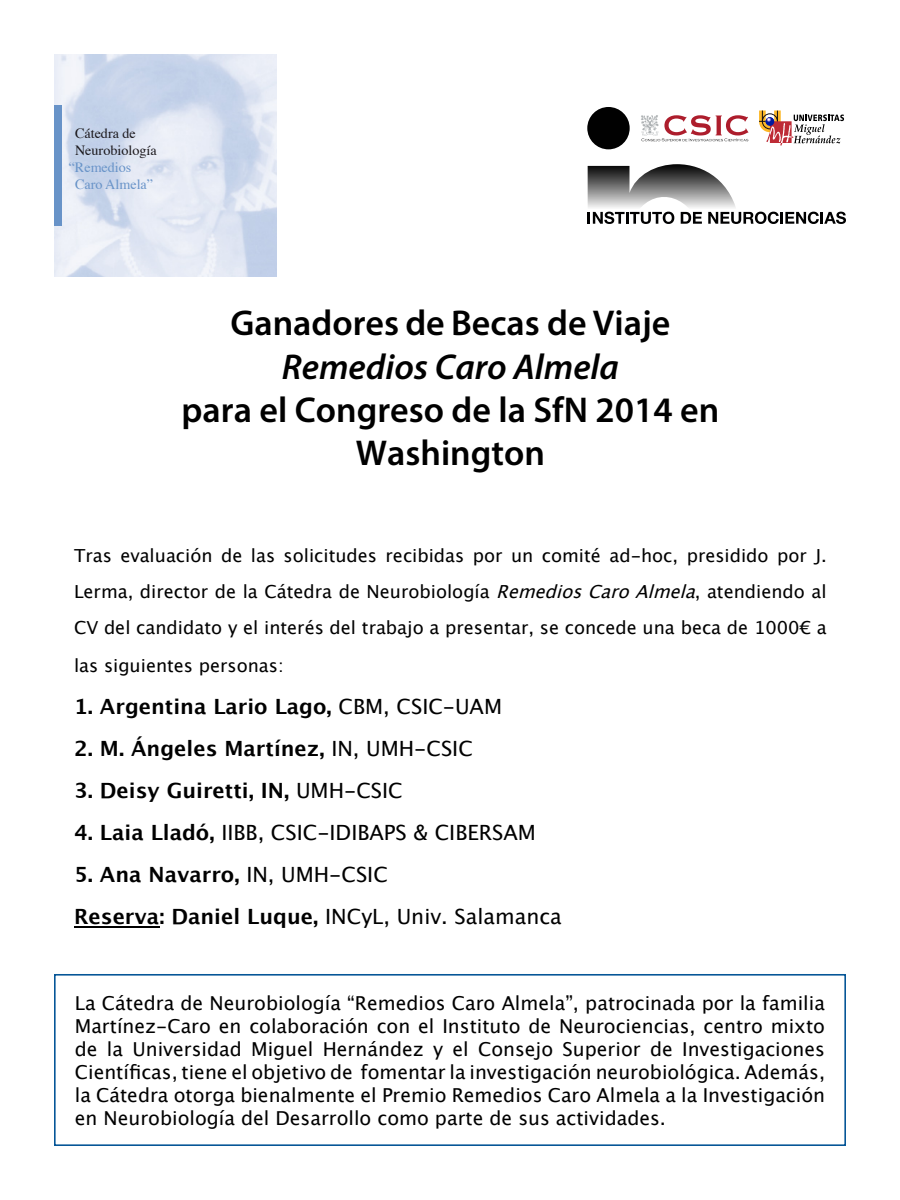
<style>
.page{position:relative;width:900px;height:1200px;background:#fff}
.page>*{position:absolute;margin:0;border:0;box-sizing:border-box;transform-origin:0 0}
.t1{font:600 36px/43.2px "Myriad Pro";color:#000;text-align:center}
.t2{font:700 21px/42px "Lucida Grande";color:#000}
.t3{font:21px "Lucida Grande";color:#000}
.t4{font:19.2px/23.1px "Lucida Grande";color:#000;text-align:justify}
.t5{font:18px/36px "Lucida Grande";color:#000;text-align:justify}
.t6{font:14.1px "Times";color:#1a171b}
.t7{font:14.1px "Times";color:#6893c8}
.s1{font-style:italic}
.s2{font-weight:400}
.s3{font-weight:700}
</style>
<div class="page">
<div style="left:54px;top:974px;width:792px;height:172px;border:2px solid #065697"></div>
<img style="left:54px;top:54px;width:223px;height:223px">
<div style="left:54px;top:105px;width:7px;height:120px;background:#6893c8"></div>
<svg style="left:587px;top:107px;width:259px;height:117px"></svg>
<hr style="left:74px;top:926px;width:85px;height:1px;background:#000">
<p class="t6" style="left:75px;top:120px;width:62px">Cátedra de</p>
<p class="t6" style="left:75px;top:137px;width:83px">Neurobiología</p>
<p class="t7" style="left:69px;top:154px;width:64px">“Remedios</p>
<p class="t7" style="left:75px;top:171px;width:80px">Caro Almela”</p>
<p class="t1" style="left:182px;top:301px;width:539px">Ganadores de Becas de Viaje<br><span class="s1">Remedios Caro Almela<br></span>para el Congreso de la SfN 2014 en<br>Washington</p>
<p class="t5" style="left:74px;top:538px;width:754px">Tras evaluación de las solicitudes recibidas por un comité ad-hoc, presidido por J.<br>Lerma, director de la Cátedra de Neurobiología <span class="s1">RemediosCaroAlmela</span>, atendiendo al CV del candidato y el interés del trabajo a presentar, se concede una beca de 1000€ a</p>
<p class="t5" style="left:74px;top:648px;width:211px">las siguientes personas:</p>
<p class="t2" style="left:74px;top:685px;width:430px">1. Argentina Lario Lago, <span class="s2">CBM, CSIC-UAM</span></p>
<p class="t2" style="left:74px;top:727px;width:400px">2. M. Ángeles Martínez, <span class="s2">IN, UMH-CSIC</span></p>
<p class="t2" style="left:74px;top:769px;width:330px">3. Deisy Guiretti, IN, <span class="s2">UMH-CSIC</span></p>
<p class="t3" style="left:74px;top:820px;width:463px"><span class="s3">4. Laia Lladó,</span> IIBB, CSIC-IDIBAPS &amp; CIBERSAM</p>
<p class="t2" style="left:74px;top:853px;width:489px">5. Ana Navarro, <span class="s2">IN, UMH-CSIC<br></span>Reserva: Daniel Luque, <span class="s2">INCyL, Univ. Salamanca</span></p>
<p class="t4" style="left:75px;top:992px;width:752px">La Cátedra de Neurobiología “Remedios Caro Almela”, patrocinada por la familia Martínez-Caro en colaboración con el Instituto de Neurociencias, centro mixto de la Universidad Miguel Hernández y el Consejo Superior de Investigaciones Científicas, tiene el objetivo de fomentar la investigación neurobiológica. Además, la Cátedra otorga bienalmente el Premio Remedios Caro Almela a la Investigación en Neurobiología del Desarrollo como parte de sus actividades.</p>
</div>
